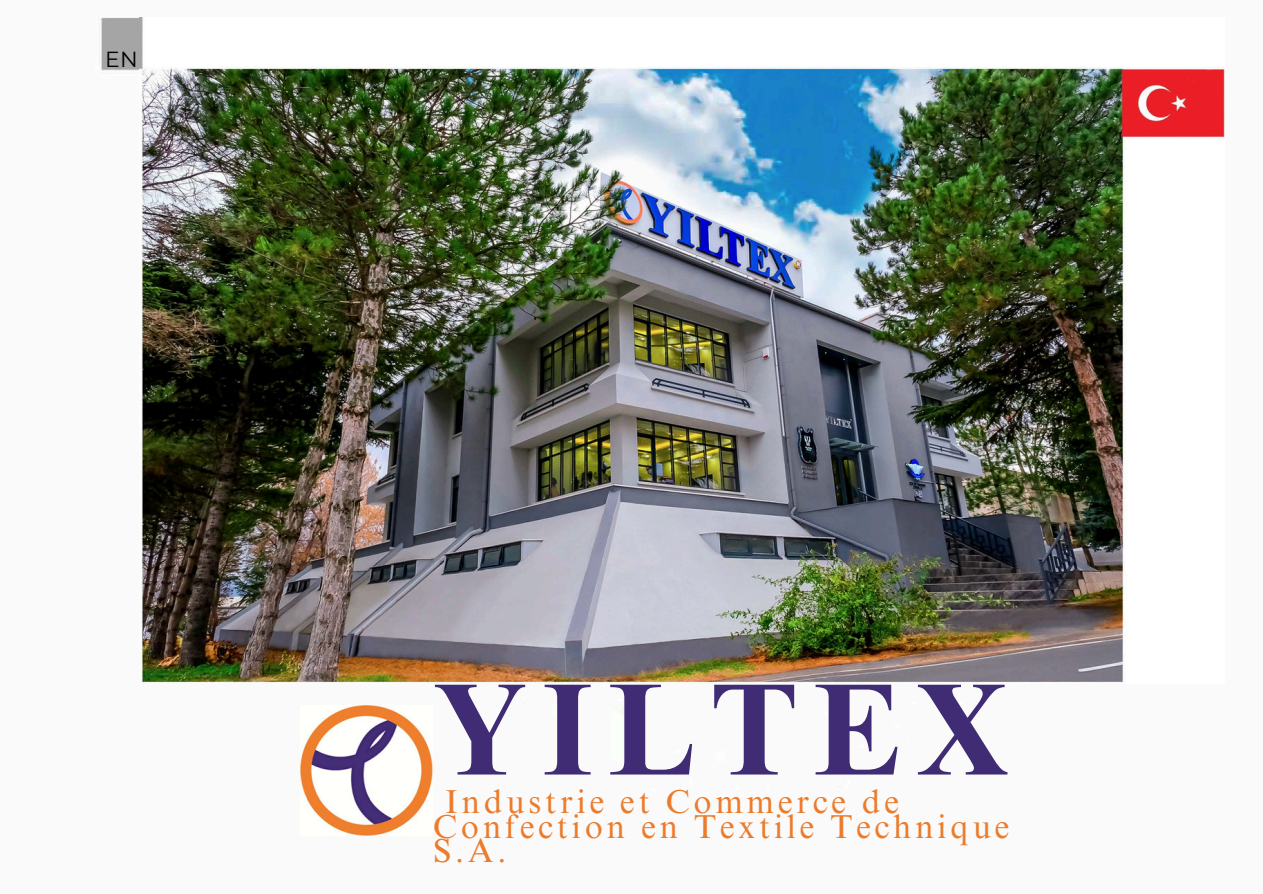
<style>
.page{position:relative;width:1263px;height:894px;background:#fff}
.page>*{position:absolute;margin:0;border:0;box-sizing:border-box;transform-origin:0 0}
.t1{font:700 130.65px "Times NRMT Pro";letter-spacing:.12em;color:#402c74}
.t2{font:33.15px/24.8px "Times NRMT Pro";letter-spacing:.12em;color:#ec7c2c}
.t3{font:21.75px "Montserrat";color:#000}
</style>
<div class="page">
<img style="left:139px;top:18px;width:1085px;height:665px">
<img style="left:301px;top:705px;width:132px;height:130px">
<p class="t3" style="left:105px;top:46px;width:34px">EN</p>
<p class="t1" style="left:433px;top:680px;width:578px">YILTEX</p>
<p class="t2" style="left:445px;top:793px;width:160px">Industrie</p>
<p class="t2" style="left:433px;top:793px;width:578px;text-indent:187px">et Commerce de<br>Confection en Textile Technique<br>S.A.</p>
</div>
